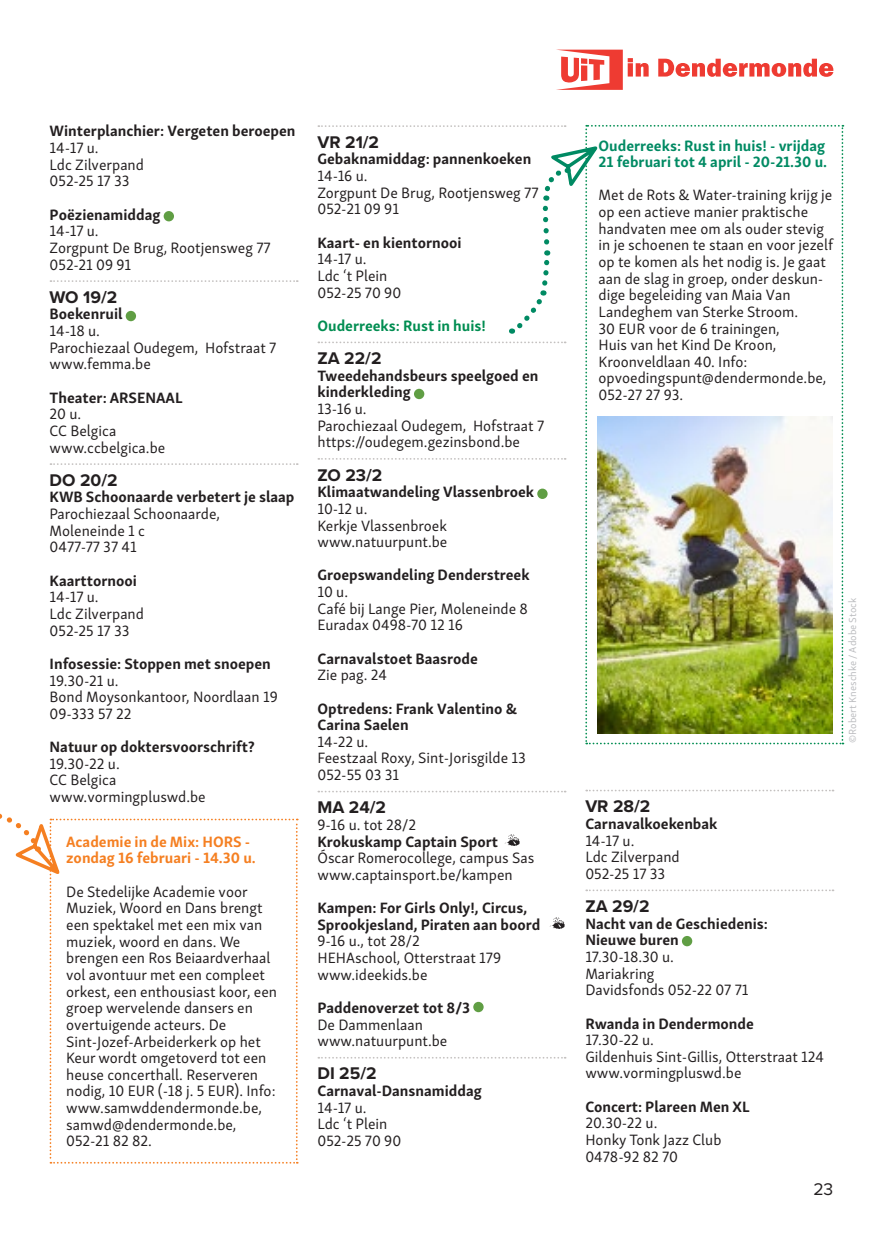
<style>
.page{position:relative;width:883px;height:1241px;background:#fff}
.page>*{position:absolute;margin:0;border:0;box-sizing:border-box;transform-origin:0 0}
.t1{font:700 17.5px "Proxima Nova";color:#231f20}
.t2{font:17.5px "Proxima Nova";color:#231f20}
.t3{font:15.4px/16.6px "Skolar Sans Latn";color:#231f20}
.t4{font:700 15.4px/16.6px "Skolar Sans Latn";color:#231f20}
.t5{font:700 15.4px/16.6px "Skolar Sans Latn";color:#008a63}
.t6{font:700 15.4px/16.6px "Skolar Sans Latn";color:#f57f21}
.t7{font:700 15.4px "Skolar Sans Latn";color:#008d51}
.t8{font:10.5px "Skolar Sans Latn";color:#bcbdc0}
</style>
<div class="page">
<svg style="left:556px;top:50px;width:93px;height:40px"></svg>
<svg style="left:658px;top:59px;width:175px;height:18px"></svg>
<svg style="left:50px;top:280px;width:248px;height:2px"></svg>
<svg style="left:50px;top:463px;width:248px;height:2px"></svg>
<div style="left:164px;top:211px;width:10px;height:10px;background:#609e44;border-radius:50%"></div>
<div style="left:126px;top:311px;width:10px;height:10px;background:#609e44;border-radius:50%"></div>
<svg style="left:318px;top:790px;width:248px;height:2px"></svg>
<svg style="left:318px;top:1057px;width:248px;height:1px"></svg>
<img style="left:504px;top:834px;width:15px;height:11px">
<img style="left:549px;top:917px;width:15px;height:11px">
<div style="left:473px;top:1001px;width:11px;height:11px;background:#609e44;border-radius:50%"></div>
<svg style="left:586px;top:789px;width:248px;height:2px"></svg>
<svg style="left:586px;top:889px;width:248px;height:2px"></svg>
<div style="left:682px;top:935px;width:10px;height:11px;background:#609e44;border-radius:50%"></div>
<img style="left:318px;top:125px;width:525px;height:619px">
<svg style="left:0;top:813px;width:298px;height:350px"></svg>
<p class="t4" style="left:50px;top:121px;width:247px">Winterplanchier: Vergeten beroepen</p>
<p class="t3" style="left:50px;top:138px;width:96px">14-17 u.<br>Ldc Zilverpand<br>052-25 17 33</p>
<p class="t4" style="left:50px;top:205px;width:112px">Poëzienamiddag</p>
<p class="t3" style="left:50px;top:221px;width:223px">14-17 u.<br>Zorgpunt De Brug, Rootjensweg 77<br>052-21 09 91</p>
<p class="t1" style="left:50px;top:284px;width:69px">WO 19/2</p>
<p class="t4" style="left:50px;top:304px;width:74px">Boekenruil</p>
<p class="t3" style="left:50px;top:321px;width:228px">14-18 u.<br>Parochiezaal Oudegem, Hofstraat 7 www.femma.be</p>
<p class="t4" style="left:50px;top:387px;width:135px">Theater: ARSENAAL</p>
<p class="t3" style="left:50px;top:404px;width:117px">20 u.<br>CC Belgica www.ccbelgica.be</p>
<p class="t1" style="left:50px;top:467px;width:70px">DO 20/2</p>
<p class="t4" style="left:50px;top:487px;width:246px">KWB Schoonaarde verbetert je slaap</p>
<p class="t3" style="left:50px;top:504px;width:172px">Parochiezaal Schoonaarde,<br>Moleneinde 1 c<br>0477-77 37 41</p>
<p class="t4" style="left:50px;top:570px;width:89px">Kaarttornooi</p>
<p class="t3" style="left:50px;top:587px;width:96px">14-17 u.<br>Ldc Zilverpand<br>052-25 17 33</p>
<p class="t4" style="left:50px;top:653px;width:223px">Infosessie: Stoppen met snoepen</p>
<p class="t3" style="left:50px;top:670px;width:230px">19.30-21 u.<br>Bond Moysonkantoor, Noordlaan 19<br>09-333 57 22</p>
<p class="t4" style="left:50px;top:737px;width:207px">Natuur op doktersvoorschrift?</p>
<p class="t3" style="left:50px;top:753px;width:158px">19.30-22 u.<br>CC Belgica www.vormingpluswd.be</p>
<p class="t6" style="left:66px;top:831px;width:191px">Academie in de Mix: HORS - zondag 16 februari - 14.30 u.</p>
<p class="t3" style="left:66px;top:881px;width:212px">De Stedelijke Academie voor<br>Muziek, Woord en Dans brengt een spektakel met een mix van muziek, woord en dans. We brengen een Ros Beiaardverhaal vol avontuur met een compleet orkest, een enthousiast koor, een groep wervelende dansers en overtuigende acteurs. De<br>Sint-Jozef-Arbeiderkerk op het<br>Keur wordt omgetoverd tot een heuse concerthall. Reserveren nodig, 10 EUR (-18 j. 5 EUR). Info: www.samwddendermonde.be, samwd@dendermonde.be,<br>052-21 82 82.</p>
<p class="t1" style="left:317px;top:129px;width:63px">VR 21/2</p>
<p class="t4" style="left:317px;top:149px;width:215px">Gebaknamiddag: pannenkoeken</p>
<p class="t3" style="left:317px;top:166px;width:223px">14-16 u.<br>Zorgpunt De Brug, Rootjensweg 77<br>052-21 09 91</p>
<p class="t4" style="left:317px;top:233px;width:146px">Kaart- en kientornooi</p>
<p class="t3" style="left:317px;top:249px;width:85px">14-17 u.<br>Ldc ‘t Plein<br>052-25 70 90</p>
<p class="t7" style="left:317px;top:313px;width:170px">Ouderreeks: Rust in huis!</p>
<p class="t1" style="left:317px;top:345px;width:66px">ZA 22/2</p>
<p class="t4" style="left:317px;top:366px;width:222px">Tweedehandsbeurs speelgoed en kinderkleding</p>
<p class="t3" style="left:317px;top:399px;width:228px">13-16 u.<br>Parochiezaal Oudegem, Hofstraat 7 https://oudegem.gezinsbond.be</p>
<p class="t1" style="left:317px;top:461px;width:67px">ZO 23/2</p>
<p class="t4" style="left:317px;top:482px;width:218px">Klimaatwandeling Vlassenbroek</p>
<p class="t3" style="left:317px;top:499px;width:131px">10-12 u.<br>Kerkje Vlassenbroek www.natuurpunt.be</p>
<p class="t4" style="left:317px;top:565px;width:214px">Groepswandeling Denderstreek</p>
<p class="t3" style="left:317px;top:582px;width:212px">10 u.<br>Café bij Lange Pier, Moleneinde 8<br>Euradax 0498-70 12 16</p>
<p class="t4" style="left:317px;top:648px;width:162px">Carnavalstoet Baasrode</p>
<p class="t3" style="left:317px;top:665px;width:71px">Zie pag. 24</p>
<p class="t4" style="left:317px;top:698px;width:201px">Optredens: Frank Valentino &amp;<br>Carina Saelen</p>
<p class="t3" style="left:317px;top:732px;width:210px">14-22 u.<br>Feestzaal Roxy, Sint-Jorisgilde 13<br>052-55 03 31</p>
<p class="t1" style="left:317px;top:794px;width:70px">MA 24/2</p>
<p class="t3" style="left:317px;top:815px;width:100px">9-16 u. tot 28/2</p>
<p class="t4" style="left:317px;top:831px;width:182px">Krokuskamp Captain Sport</p>
<p class="t3" style="left:317px;top:848px;width:218px">Óscar Romerocollege, campus Sas www.captainsport.be/kampen</p>
<p class="t4" style="left:317px;top:898px;width:224px">Kampen: For Girls Only!, Circus,<br>Sprookjesland, Piraten aan boord</p>
<p class="t3" style="left:317px;top:931px;width:185px">9-16 u., tot 28/2<br>HEHAschool, Otterstraat 179 www.ideekids.be</p>
<p class="t4" style="left:317px;top:997px;width:154px">Paddenoverzet tot 8/3</p>
<p class="t3" style="left:317px;top:1014px;width:131px">De Dammenlaan www.natuurpunt.be</p>
<p class="t1" style="left:317px;top:1060px;width:61px">DI 25/2</p>
<p class="t4" style="left:317px;top:1080px;width:166px">Carnaval-Dansnamiddag</p>
<p class="t3" style="left:317px;top:1097px;width:85px">14-17 u.<br>Ldc ‘t Plein<br>052-25 70 90</p>
<p class="t5" style="left:599px;top:135px;width:230px">Ouderreeks: Rust in huis! - vrijdag<br>21 februari tot 4 april - 20-21.30 u.</p>
<p class="t3" style="left:599px;top:186px;width:236px">Met de Rots &amp; Water-training krijg je op een actieve manier praktische handvaten mee om als ouder stevig in je schoenen te staan en voor jezelf op te komen als het nodig is. Je gaat aan de slag in groep, onder deskun&shy;dige begeleiding van Maia Van<br>Landeghem van Sterke Stroom.<br>30 EUR voor de 6 trainingen,<br>Huis van het Kind De Kroon,<br>Kroonveldlaan 40. Info: opvoedingspunt@dendermonde.be,<br>052-27 27 93.</p>
<p class="t8" style="left:845px;top:742px;width:146px;rotate:-90deg">©Robert Kneschke / Adobe Stock</p>
<p class="t1" style="left:585px;top:793px;width:67px">VR 28/2</p>
<p class="t4" style="left:585px;top:813px;width:134px">Carnavalkoekenbak</p>
<p class="t3" style="left:585px;top:830px;width:96px">14-17 u.<br>Ldc Zilverpand<br>052-25 17 33</p>
<p class="t1" style="left:585px;top:893px;width:66px">ZA 29/2</p>
<p class="t4" style="left:585px;top:913px;width:184px">Nacht van de Geschiedenis:<br>Nieuwe buren</p>
<p class="t3" style="left:585px;top:947px;width:165px">17.30-18.30 u.<br>Mariakring<br>Davidsfonds 052-22 07 71</p>
<p class="t4" style="left:585px;top:1013px;width:170px">Rwanda in Dendermonde</p>
<p class="t3" style="left:585px;top:1030px;width:240px">17.30-22 u.<br>Gildenhuis Sint-Gillis, Otterstraat 124 www.vormingpluswd.be</p>
<p class="t4" style="left:585px;top:1096px;width:166px">Concert: Plareen Men XL</p>
<p class="t3" style="left:585px;top:1113px;width:138px">20.30-22 u.<br>Honky Tonk Jazz Club<br>0478-92 82 70</p>
<p class="t2" style="left:813px;top:1176px;width:22px">23</p>
</div>
